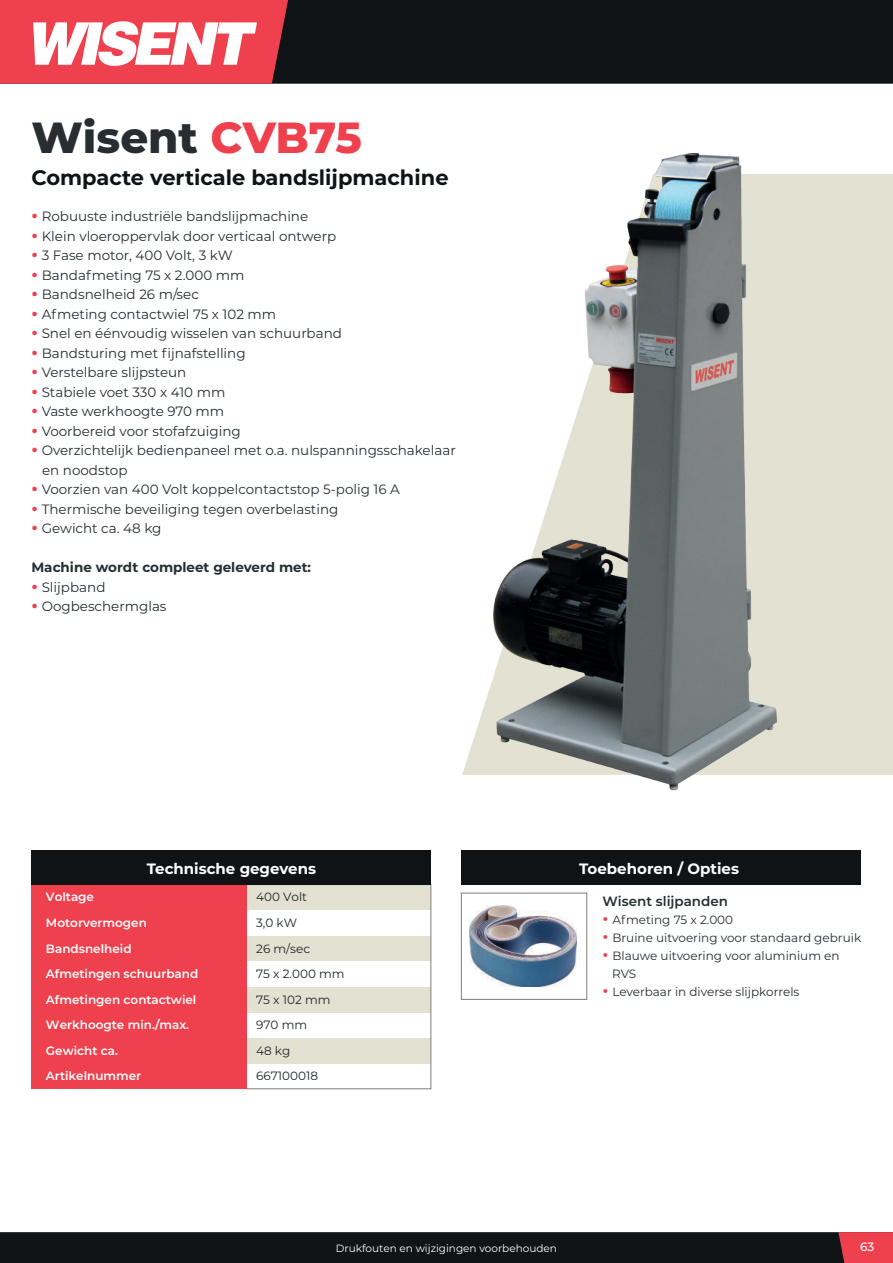
<style>
.page{position:relative;width:893px;height:1263px;background:#fff}
.page>*{position:absolute;margin:0;border:0;box-sizing:border-box;transform-origin:0 0}
.t1{font:800 43.5px "Montserrat";color:#272d30}
.t2{font:700 21px "Montserrat";color:#101315}
.t3{font:700 15px "Montserrat";color:#fff}
.t4{font:13.5px/19.5px "Montserrat";color:#272d30}
.t5{font:700 13.5px "Montserrat";color:#272d30}
.t6{font:600 13.5px "Montserrat";color:#272d30}
.t7{font:12px/18px "Montserrat";color:#272d30}
.t8{font:600 12px/25.5px "Montserrat";color:#fff}
.t9{font:12px/25.5px "Montserrat";color:#1f2527}
.t10{font:500 12px "Montserrat";color:#fff}
.t11{font:10.5px "Montserrat";color:#fff}
.s1{color:#ee414d}
.s2{font-weight:700;font-size:18px;color:#ee414d}
.s3{font-weight:600;font-size:18px;color:#ee414d}
</style>
<div class="page">
<div style="left:0;top:1232px;width:893px;height:31px;background:#101415"></div>
<svg style="left:838px;top:1232px;width:55px;height:31px;background:#df3e49"></svg>
<div style="left:31px;top:884px;width:400px;height:26px;background:#e3e1d1"></div>
<div style="left:31px;top:936px;width:400px;height:25px;background:#e3e1d1"></div>
<div style="left:31px;top:987px;width:400px;height:25px;background:#e3e1d1"></div>
<div style="left:31px;top:1038px;width:400px;height:25px;background:#e3e1d1"></div>
<div style="left:246px;top:884px;width:185px;height:205px;border:1px solid #7d7f7b"></div>
<div style="left:32px;top:884px;width:215px;height:205px;background:#ee414d"></div>
<div style="left:32px;top:850px;width:399px;height:34px;background:#101315"></div>
<img style="left:462px;top:153px;width:431px;height:638px">
<div style="left:0;top:0;width:893px;height:84px;background:#101315"></div>
<svg style="left:0;top:0;width:291px;height:84px;background:#ea727b"></svg>
<div style="left:461px;top:850px;width:400px;height:34px;background:#101315"></div>
<div style="left:461px;top:893px;width:126px;height:106px;border:1px solid #7d7f7b"></div>
<img style="left:470px;top:906px;width:106px;height:80px">
<h1 class="t1" style="left:31px;top:113px;width:332px">Wisent <span class="s1">CVB75</span></h1>
<h2 class="t2" style="left:31px;top:169px;width:419px">Compacte verticale bandslijpmachine</h2>
<p class="t4" style="left:31px;top:207px;width:278px"><span class="s2">•</span> Robuuste industriële bandslijpmachine</p>
<p class="t4" style="left:31px;top:226px;width:306px"><span class="s2">•</span> Klein vloeroppervlak door verticaal ontwerp</p>
<p class="t4" style="left:31px;top:246px;width:203px"><span class="s2">•</span> 3 Fase motor, 400 Volt, 3 kW</p>
<p class="t4" style="left:31px;top:265px;width:215px"><span class="s2">•</span> Bandafmeting 75 x 2.000 mm</p>
<p class="t4" style="left:31px;top:285px;width:169px"><span class="s2">•</span> Bandsnelheid 26 m/sec</p>
<p class="t4" style="left:31px;top:304px;width:246px"><span class="s2">•</span> Afmeting contactwiel 75 x 102 mm</p>
<p class="t4" style="left:31px;top:324px;width:312px"><span class="s2">•</span> Snel en éénvoudig wisselen van schuurband</p>
<p class="t4" style="left:31px;top:343px;width:216px"><span class="s2">•</span> Bandsturing met fijnafstelling</p>
<p class="t4" style="left:31px;top:363px;width:156px"><span class="s2">•</span> Verstelbare slijpsteun</p>
<p class="t4" style="left:31px;top:382px;width:195px"><span class="s2">•</span> Stabiele voet 330 x 410 mm</p>
<p class="t4" style="left:31px;top:402px;width:194px"><span class="s2">•</span> Vaste werkhoogte 970 mm</p>
<p class="t4" style="left:31px;top:421px;width:211px"><span class="s2">•</span> Voorbereid voor stofafzuiging</p>
<p class="t4" style="left:42px;top:441px;width:415px;text-indent:-11px"><span class="s2">•</span> Overzichtelijk bedienpaneel met o.a. nulspanningsschakelaar en noodstop</p>
<p class="t4" style="left:31px;top:480px;width:370px"><span class="s2">•</span> Voorzien van 400 Volt koppelcontactstop 5-polig 16 A</p>
<p class="t4" style="left:31px;top:499px;width:309px"><span class="s2">•</span> Thermische beveiliging tegen overbelasting</p>
<p class="t4" style="left:31px;top:519px;width:132px"><span class="s2">•</span> Gewicht ca. 48 kg</p>
<p class="t5" style="left:31px;top:561px;width:281px">Machine wordt compleet geleverd met:</p>
<p class="t4" style="left:31px;top:577px;width:76px"><span class="s2">•</span> Slijpband</p>
<p class="t4" style="left:31px;top:597px;width:137px"><span class="s2">•</span> Oogbeschermglas</p>
<p class="t3" style="left:147px;top:862px;width:171px">Technische gegevens</p>
<p class="t3" style="left:579px;top:861px;width:161px">Toebehoren / Opties</p>
<p class="t6" style="left:603px;top:895px;width:127px">Wisent slijpanden</p>
<p class="t7" style="left:603px;top:912px;width:132px"><span class="s3">•</span> Afmeting 75 x 2.000</p>
<p class="t7" style="left:603px;top:930px;width:260px"><span class="s3">•</span> Bruine uitvoering voor standaard gebruik</p>
<p class="t7" style="left:612px;top:948px;width:229px;text-indent:-9px"><span class="s3">•</span> Blauwe uitvoering voor aluminium en<br>RVS</p>
<p class="t7" style="left:603px;top:984px;width:198px"><span class="s3">•</span> Leverbaar in diverse slijpkorrels</p>
<p class="t8" style="left:46px;top:885px;width:154px">Voltage<br>Motorvermogen<br>Bandsnelheid<br>Afmetingen schuurband<br>Afmetingen contactwiel<br>Werkhoogte min./max.<br>Gewicht ca.<br>Artikelnummer</p>
<p class="t9" style="left:256px;top:885px;width:90px">400 Volt<br>3,0 kW<br>26 m/sec<br>75 x 2.000 mm<br>75 x 102 mm<br>970 mm<br>48 kg<br>667100018</p>
<p class="t11" style="left:336px;top:1244px;width:223px">Drukfouten en wijzigingen voorbehouden</p>
<p class="t10" style="left:860px;top:1240px;width:16px">63</p>
</div>
